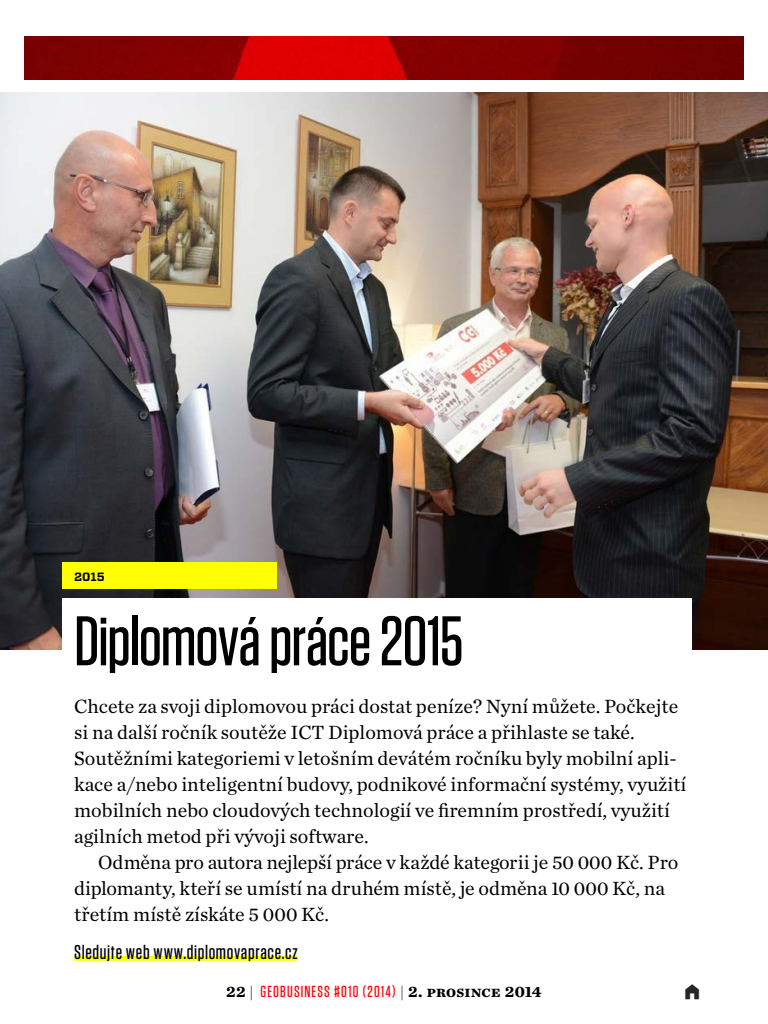
<style>
.page{position:relative;width:768px;height:1024px;background:#fff}
.page>*{position:absolute;margin:0;border:0;box-sizing:border-box;transform-origin:0 0}
.t1{font:500 70px "Tungsten";letter-spacing:-.02em;color:#000}
.t2{font:20px/26px "Chronicle Text G1";color:#000}
.t3{font:500 20px "Tungsten";letter-spacing:.03em;color:#000}
.t4{font:500 16px "Tungsten";letter-spacing:.075em;color:#f00}
.t5{font:700 12px "Vitesse";color:#000}
.s1{font-family:"Chronicle Text G1";font-weight:700;color:#000}
.s2{font-family:"Chronicle Text G1";font-weight:400;color:#1e4164}
</style>
<div class="page">
<img style="left:0;top:92px;width:768px;height:558px">
<div style="left:62px;top:598px;width:630px;height:78px;background:#fff"></div>
<div style="left:62px;top:562px;width:214px;height:27px;background:#ff0"></div>
<div style="left:74px;top:956px;width:223px;height:5px;background:#ff0"></div>
<img style="left:24px;top:36px;width:720px;height:44px">
<p class="t5" style="left:74px;top:568px;width:32px">2015</p>
<h1 class="t1" style="left:74px;top:605px;width:391px">Diplomová práce 2015</h1>
<p class="t2" style="left:74px;top:693px;width:614px">Chcete za svoji diplomovou práci dostat peníze? Nyní můžete. Počkejte si na další ročník soutěže ICT Diplomová práce a přihlaste se také.<br>Soutěžními kategoriemi v letošním devátém ročníku byly mobilní apli&shy;kace a/nebo inteligentní budovy, podnikové informační systémy, využití mobilních nebo cloudových technologií ve firemním prostředí, využití agilních metod při vývoji software.</p>
<p class="t2" style="left:74px;top:849px;width:606px;text-indent:24px">Odměna pro autora nejlepší práce v každé kategorii je 50 000 Kč. Pro diplomanty, kteří se umístí na druhém místě, je odměna 10 000 Kč, na třetím místě získáte 5 000 Kč.</p>
<p class="t3" style="left:74px;top:941px;width:225px">Sledujte web www.diplomovaprace.cz</p>
<p class="t4" style="left:226px;top:983px;width:317px"><span class="s1">22</span> <span class="s2">|</span> GeoBusiness #010 (2014) <span class="s2">|</span> <span class="s1">2. prosince 2014</span></p>
</div>
